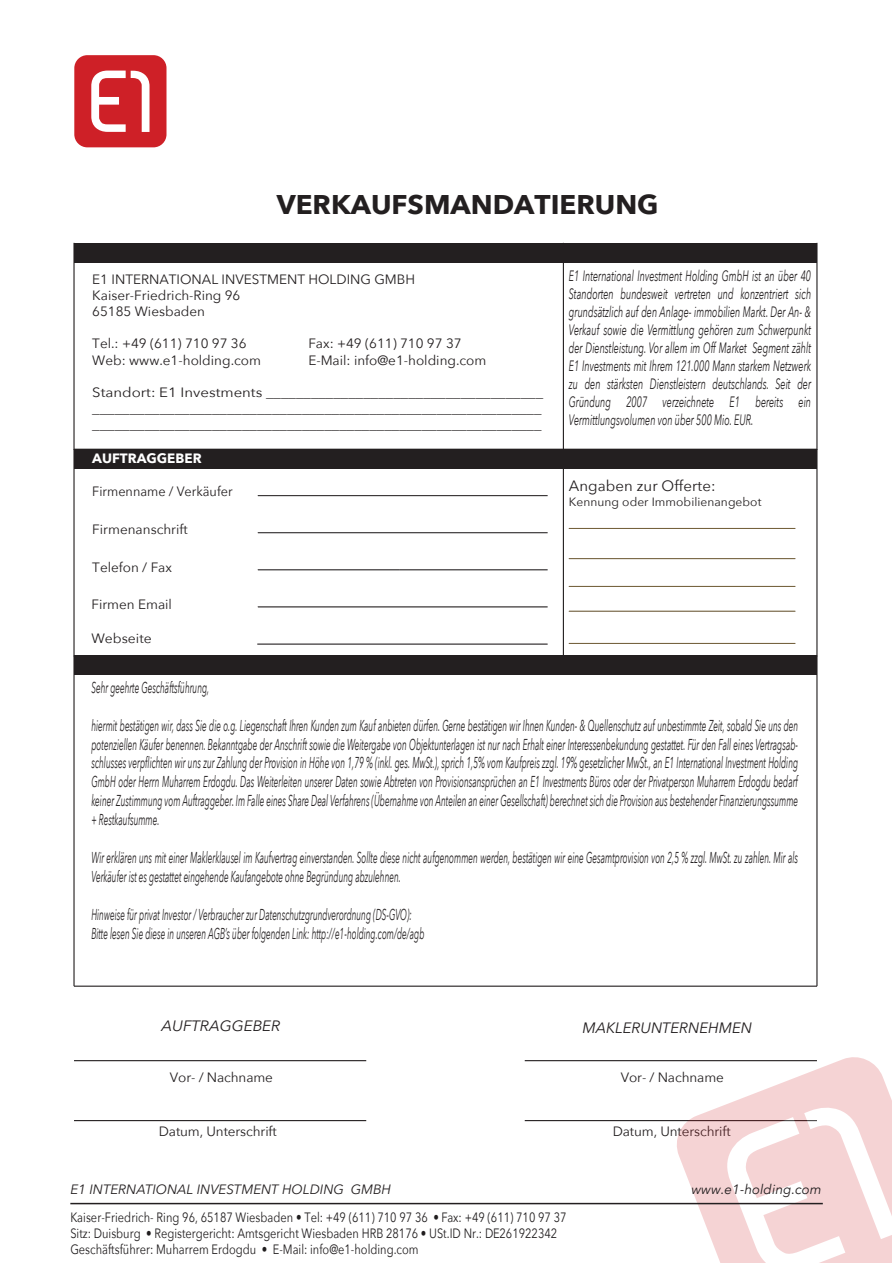
<style>
.page{position:relative;width:893px;height:1263px;background:#fff}
.page>*{position:absolute;margin:0;border:0;box-sizing:border-box;transform-origin:0 0}
.t1{font:700 27px "Avenir Next";color:#231f20}
.t2{font:italic 15.75px/18.9px "Avenir Next";color:#231f20;scale:.52 1}
.t3{font:italic 15px/18px "Avenir Next";color:#231f20;text-align:justify;scale:.6 1}
.t4{font:italic 15px "Avenir Next";color:#231f20}
.t5{font:15px "Avenir Next";letter-spacing:.005em;color:#231f20}
.t6{font:13.5px/16.2px "Avenir Next";color:#231f20}
.t7{font:13.5px/16.2px "Avenir Next";color:#201d1e;scale:.82 1}
.t8{font:13.5px/16.2px "Avenir Next";color:#231f20;text-align:justify;scale:1.11 1}
.t9{font:italic 13.5px "Avenir Next";color:#231f20}
.t10{font:13.5px "Avenir Next";color:#231f20;scale:.94 1}
.t11{font:700 13.5px "Avenir Next";color:#fff}
.t12{font:12px "Avenir Next";letter-spacing:.005em;color:#231f20}
</style>
<div class="page">
<hr style="left:73px;top:449px;width:2px;height:207px;background:#231f20">
<hr style="left:73px;top:243px;width:2px;height:207px;background:#231f20">
<hr style="left:816px;top:656px;width:1px;height:330px;background:#231f20">
<hr style="left:563px;top:243px;width:1px;height:207px;background:#231f20">
<hr style="left:816px;top:243px;width:1px;height:207px;background:#231f20">
<div style="left:74px;top:243px;width:743px;height:19px;background:#231f20"></div>
<hr style="left:73px;top:656px;width:2px;height:330px;background:#231f20">
<hr style="left:74px;top:985px;width:743px;height:2px;background:#231f20">
<div style="left:74px;top:656px;width:743px;height:19px;background:#231f20"></div>
<hr style="left:563px;top:449px;width:1px;height:207px;background:#231f20">
<hr style="left:816px;top:449px;width:1px;height:207px;background:#231f20">
<div style="left:74px;top:449px;width:743px;height:20px;background:#231f20"></div>
<hr style="left:74px;top:655px;width:743px;height:1px;background:#231f20">
<hr style="left:258px;top:495px;width:290px;height:1px;background:#231f20">
<hr style="left:258px;top:532px;width:290px;height:1px;background:#231f20">
<hr style="left:258px;top:570px;width:141px;height:1px;background:#231f20">
<hr style="left:258px;top:607px;width:290px;height:1px;background:#231f20">
<hr style="left:257px;top:644px;width:291px;height:1px;background:#231f20">
<hr style="left:399px;top:570px;width:149px;height:1px;background:#231f20">
<hr style="left:74px;top:1060px;width:292px;height:1px;background:#231f20">
<hr style="left:525px;top:1060px;width:292px;height:1px;background:#231f20">
<hr style="left:74px;top:1120px;width:292px;height:1px;background:#231f20">
<hr style="left:525px;top:1120px;width:292px;height:1px;background:#231f20">
<div style="left:74px;top:55px;width:92px;height:92px;background:#ce2027;border-radius:13px"></div>
<svg style="left:91px;top:71px;width:59px;height:61px"></svg>
<svg style="left:673px;top:1057px;width:219px;height:206px;fill:#f5d3d4"></svg>
<svg style="left:726px;top:1107px;width:166px;height:156px"></svg>
<hr style="left:569px;top:528px;width:226px;height:1px;background:#705c35">
<hr style="left:70px;top:1203px;width:753px;height:1px;background:#231f20">
<hr style="left:569px;top:558px;width:226px;height:1px;background:#705c35">
<hr style="left:569px;top:586px;width:226px;height:1px;background:#705c35">
<hr style="left:569px;top:611px;width:226px;height:1px;background:#705c35">
<hr style="left:569px;top:643px;width:226px;height:1px;background:#705c35">
<h1 class="t1" style="left:277px;top:181px;width:383px">VERKAUFSMANDATIERUNG</h1>
<p class="t6" style="left:92px;top:270px;width:324px">E1 INTERNATIONAL INVESTMENT HOLDING GMBH<br>Kaiser-Friedrich-Ring 96<br>65185 Wiesbaden</p>
<p class="t6" style="left:92px;top:335px;width:156px">Tel.: +49 (611) 710 97 36</p>
<p class="t6" style="left:308px;top:335px;width:155px">Fax: +49 (611) 710 97 37</p>
<p class="t6" style="left:92px;top:351px;width:170px">Web: www.e1-holding.com</p>
<p class="t6" style="left:308px;top:351px;width:180px">E-Mail: info@e1-holding.com</p>
<p class="t8" style="left:92px;top:384px;width:408px">Standort: E1 Investments _____________________________________ ____________________________________________________________ ____________________________________________________________</p>
<p class="t11" style="left:92px;top:447px;width:111px">AUFTRAGGEBER</p>
<p class="t10" style="left:92px;top:480px;width:151px">Firmenname / Verkäufer</p>
<p class="t6" style="left:92px;top:521px;width:97px">Firmenanschrift</p>
<p class="t6" style="left:92px;top:559px;width:81px">Telefon / Fax</p>
<p class="t6" style="left:91px;top:595px;width:82px">Firmen Email</p>
<p class="t6" style="left:91px;top:629px;width:62px">Webseite</p>
<p class="t3" style="left:569px;top:267px;width:405px">E1 International Investment Holding GmbH ist an über 40<br>Standorten bundesweit vertreten und konzentriert sich grundsätzlich auf den Anlage- immobilien Markt. Der An- &amp; Verkauf sowie die Vermittlung gehören zum Schwerpunkt der Dienstleistung. Vor allem im Off Market Segment zählt E1 Investments mit Ihrem 121.000 Mann starkem Netzwerk zu den stärksten Dienstleistern deutschlands. Seit der Gründung 2007 verzeichnete E1 bereits ein Vermittlungsvolumen von über 500 Mio. EUR.</p>
<p class="t5" style="left:569px;top:473px;width:148px">Angaben zur Offerte:</p>
<p class="t12" style="left:569px;top:491px;width:194px">Kennung oder Immobilienangebot</p>
<p class="t2" style="left:91px;top:677px;width:228px">Sehr geehrte Geschäftsführung,</p>
<p class="t2" style="left:91px;top:715px;width:1361px;text-align:justify">hiermit bestätigen wir, dass Sie die o.g. Liegenschaft Ihren Kunden zum Kauf anbieten dürfen. Gerne bestätigen wir Ihnen Kunden- &amp; Quellenschutz auf unbestimmte Zeit, sobald Sie uns den potenziellen Käufer benennen. Bekanntgabe der Anschrift sowie die Weitergabe von Objektunterlagen ist nur nach Erhalt einer Interessenbekundung gestattet. Für den Fall eines Vertragsab&shy;schlusses verpflichten wir uns zur Zahlung der Provision in Höhe von 1,79 % (inkl. ges. MwSt.), sprich 1,5% vom Kaufpreis zzgl. 19% gesetzlicher MwSt., an E1 International Investment Holding GmbH oder Herrn Muharrem Erdogdu. Das Weiterleiten unserer Daten sowie Abtreten von Provisionsansprüchen an E1 Investments Büros oder der Privatperson Muharrem Erdogdu bedarf keiner Zustimmung vom Auftraggeber. Im Falle eines Share Deal Verfahrens (Übernahme von Anteilen an einer Gesellschaft) berechnet sich die Provision aus bestehender Finanzierungssumme + Restkaufsumme.</p>
<p class="t2" style="left:91px;top:847px;width:1361px">Wir erklären uns mit einer Maklerklausel im Kaufvertrag einverstanden. Sollte diese nicht aufgenommen werden, bestätigen wir eine Gesamtprovision von 2,5 % zzgl. MwSt. zu zahlen. Mir als<br>Verkäufer ist es gestattet eingehende Kaufangebote ohne Begründung abzulehnen.</p>
<p class="t2" style="left:91px;top:904px;width:642px">Hinweise für privat Investor / Verbraucher zur Datenschutzgrundverordnung (DS-GVO):<br>Bitte lesen Sie diese in unseren AGB’s über folgenden Link: http://e1-holding.com/de/agb</p>
<p class="t4" style="left:161px;top:1013px;width:121px">AUFTRAGGEBER</p>
<p class="t4" style="left:583px;top:1015px;width:171px">MAKLERUNTERNEHMEN</p>
<p class="t6" style="left:170px;top:1068px;width:105px">Vor- / Nachname</p>
<p class="t6" style="left:621px;top:1068px;width:105px">Vor- / Nachname</p>
<p class="t6" style="left:159px;top:1123px;width:119px">Datum, Unterschrift</p>
<p class="t6" style="left:613px;top:1123px;width:120px">Datum, Unterschrift</p>
<p class="t9" style="left:70px;top:1178px;width:322px">E1 INTERNATIONAL INVESTMENT HOLDING GMBH</p>
<p class="t9" style="left:691px;top:1178px;width:132px">www.e1-holding.com</p>
<p class="t7" style="left:70px;top:1208px;width:607px">Kaiser-Friedrich- Ring 96, 65187 Wiesbaden • Тel: +49 (611) 710 97 36 • Fax: +49 (611) 710 97 37<br>Sitz: Duisburg • Registergericht: Amtsgericht Wiesbaden HRB 28176 • USt.ID Nr.: DE261922342<br>Geschäftsführer: Muharrem Erdogdu • E-Mail: info@e1-holding.com</p>
</div>
